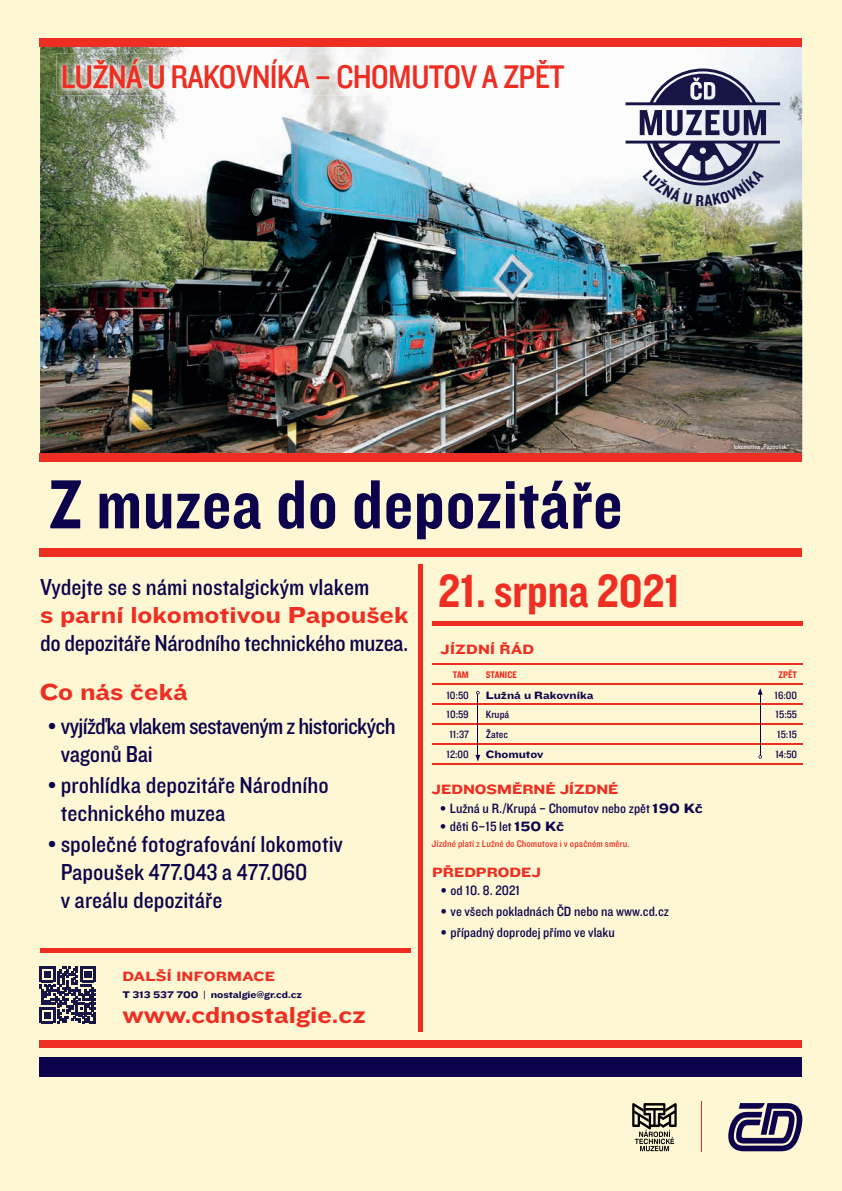
<style>
.page{position:relative;width:842px;height:1191px;background:#fef7d4}
.page>*{position:absolute;margin:0;border:0;box-sizing:border-box;transform-origin:0 0}
.t1{font:72px "Knockoutfifty CZ";letter-spacing:.01em;color:#0c034c}
.t2{font:48.3px "Knockoutfifty CZ";letter-spacing:-.005em;color:#ee2e22}
.t3{font:34px "Knockoutthirty CZ";letter-spacing:-.025em;color:#ee2e22}
.t4{font:24px/28px "Knockoutthirty CZ";color:#0c034c}
.t5{font:700 24px "Knockout Heavyweight CZ";color:#ee2e22}
.t6{font:24px/28px "Knockoutthirty CZ";letter-spacing:-.03em;color:#0c034c}
.t7{font:14px "Knockoutthirty CZ";color:#0c034c}
.t8{font:700 14px "Knockout Heavyweight CZ";color:#ee2e22}
.t9{font:700 14px "Knockout Heavyweight CZ";letter-spacing:.02em;color:#ee2e22}
.t10{font:11px "Knockoutthirty CZ";color:#0c034c}
.t11{font:700 11px "Knockout Heavyweight CZ";color:#0c034c}
.t12{font:10px "Knockoutthirty CZ";letter-spacing:.01em;color:#ee2e22}
.t13{font:700 10px "Knockout Heavyweight CZ";letter-spacing:-.01em;color:#0c034c}
.t14{font:10px "Knockoutfifty CZ";color:#ee2e22}
.t15{font:7px "Knockoutthirty CZ";color:#fff}
.s1{font-family:"Knockout Heavyweight CZ";font-weight:700}
</style>
<div class="page">
<img style="left:40px;top:46px;width:762px;height:407px">
<div style="left:40px;top:1040px;width:762px;height:8px;background:#ee2e22"></div>
<div style="left:40px;top:1057px;width:762px;height:20px;background:#0c034c"></div>
<hr style="left:419px;top:564px;width:4px;height:467px;background:#ee2e22">
<hr style="left:432px;top:621px;width:370px;height:4px;background:#ee2e22">
<div style="left:40px;top:38px;width:762px;height:8px;background:#ee2e22"></div>
<hr style="left:432px;top:663px;width:37px;height:2px;background:#ee2e22">
<hr style="left:469px;top:663px;width:297px;height:2px;background:#ee2e22">
<hr style="left:766px;top:663px;width:37px;height:2px;background:#ee2e22">
<hr style="left:432px;top:683px;width:37px;height:2px;background:#ee2e22">
<hr style="left:469px;top:683px;width:297px;height:2px;background:#ee2e22">
<hr style="left:766px;top:683px;width:37px;height:2px;background:#ee2e22">
<hr style="left:432px;top:703px;width:37px;height:1px;background:#ee2e22">
<hr style="left:469px;top:703px;width:297px;height:1px;background:#ee2e22">
<hr style="left:766px;top:703px;width:37px;height:1px;background:#ee2e22">
<hr style="left:432px;top:723px;width:37px;height:1px;background:#ee2e22">
<hr style="left:469px;top:723px;width:297px;height:1px;background:#ee2e22">
<hr style="left:766px;top:723px;width:37px;height:1px;background:#ee2e22">
<hr style="left:432px;top:743px;width:37px;height:1px;background:#ee2e22">
<hr style="left:432px;top:763px;width:37px;height:1px;background:#ee2e22">
<hr style="left:469px;top:743px;width:297px;height:1px;background:#ee2e22">
<hr style="left:469px;top:763px;width:297px;height:1px;background:#ee2e22">
<hr style="left:766px;top:743px;width:37px;height:1px;background:#ee2e22">
<hr style="left:766px;top:763px;width:37px;height:1px;background:#ee2e22">
<hr style="left:477px;top:694px;width:1px;height:62px;background:#0c034c">
<svg style="left:475px;top:755px;width:5px;height:6px"></svg>
<hr style="left:760px;top:693px;width:1px;height:62px;background:#0c034c">
<svg style="left:758px;top:688px;width:5px;height:6px"></svg>
<img style="left:170px;top:54px;width:401px;height:41px">
<div style="left:170px;top:60px;width:139px;height:29px;background:#fcfcfc"></div>
<img style="left:728px;top:438px;width:66px;height:15px">
<hr style="left:40px;top:948px;width:370px;height:4px;background:#ee2e22">
<svg style="left:39px;top:966px;width:57px;height:57px"></svg>
<div style="left:40px;top:453px;width:762px;height:8px;background:#ee2e22"></div>
<div style="left:40px;top:548px;width:762px;height:8px;background:#ee2e22"></div>
<svg style="left:728px;top:1103px;width:74px;height:48px"></svg>
<img style="left:57px;top:54px;width:113px;height:41px">
<img style="left:63px;top:60px;width:107px;height:29px">
<hr style="left:701px;top:1101px;width:1px;height:50px;background:#ee2e22">
<svg style="left:632px;top:1103px;width:45px;height:48px"></svg>
<svg style="left:625px;top:69px;width:155px;height:137px;background:#a6a9ba"></svg>
<h3 class="t3" style="left:61px;top:55px;width:505px">LUŽNÁ U RAKOVNÍKA – CHOMUTOV A ZPĚT</h3>
<h1 class="t1" style="left:49px;top:458px;width:575px">Z muzea do depozitáře</h1>
<p class="t4" style="left:40px;top:572px;width:331px">Vydejte se s námi nostalgickým vlakem</p>
<p class="t5" style="left:40px;top:600px;width:370px">s parní lokomotivou Papoušek</p>
<p class="t4" style="left:40px;top:628px;width:370px">do depozitáře Národního technického muzea.</p>
<h2 class="t2" style="left:438px;top:559px;width:244px">21. srpna 2021</h2>
<p class="t9" style="left:440px;top:641px;width:95px">JÍZDNÍ ŘÁD</p>
<p class="t15" style="left:734px;top:442px;width:57px">lokomotiva „Papoušek“</p>
<p class="t5" style="left:40px;top:677px;width:150px">Co nás čeká</p>
<p class="t6" style="left:61px;top:711px;width:336px;text-indent:-13px">• vyjížďka vlakem sestaveným z historických vagonů Bai</p>
<p class="t4" style="left:61px;top:770px;width:269px;text-indent:-13px">• prohlídka depozitáře Národního technického muzea</p>
<p class="t4" style="left:61px;top:828px;width:284px;text-indent:-13px">• společné fotografování lokomotiv<br>Papoušek 477.043 a 477.060<br>v areálu depozitáře</p>
<p class="t9" style="left:122px;top:968px;width:154px">DALŠÍ INFORMACE</p>
<p class="t13" style="left:122px;top:988px;width:181px">T 313 537 700 | nostalgie@gr.cd.cz</p>
<p class="t5" style="left:122px;top:1000px;width:245px">www.cdnostalgie.cz</p>
<p class="t14" style="left:453px;top:668px;width:17px">TAM</p>
<p class="t14" style="left:486px;top:668px;width:33px">STANICE</p>
<p class="t14" style="left:778px;top:668px;width:20px">ZPĚT</p>
<p class="t10" style="left:446px;top:687px;width:24px">10:50</p>
<p class="t11" style="left:486px;top:688px;width:109px">Lužná u Rakovníka</p>
<p class="t10" style="left:774px;top:687px;width:24px">16:00</p>
<p class="t10" style="left:446px;top:707px;width:24px">10:59</p>
<p class="t10" style="left:486px;top:707px;width:25px">Krupá</p>
<p class="t10" style="left:776px;top:707px;width:23px">15:55</p>
<p class="t10" style="left:449px;top:727px;width:21px">11:37</p>
<p class="t10" style="left:486px;top:727px;width:24px">Žatec</p>
<p class="t10" style="left:777px;top:727px;width:21px">15:15</p>
<p class="t10" style="left:446px;top:747px;width:24px">12:00</p>
<p class="t11" style="left:486px;top:748px;width:59px">Chomutov</p>
<p class="t10" style="left:775px;top:747px;width:23px">14:50</p>
<p class="t8" style="left:432px;top:781px;width:188px">JEDNOSMĚRNÉ JÍZDNÉ</p>
<p class="t7" style="left:440px;top:799px;width:264px"><span class="s1">•</span> Lužná u R./Krupá – Chomutov nebo zpět <span class="s1">190 Kč</span></p>
<p class="t7" style="left:440px;top:816px;width:126px"><span class="s1">•</span> děti 6–15 let <span class="s1">150 Kč</span></p>
<p class="t12" style="left:432px;top:837px;width:200px">Jízdné platí z Lužné do Chomutova i v opačném směru.</p>
<p class="t8" style="left:432px;top:863px;width:110px">PŘEDPRODEJ</p>
<p class="t7" style="left:441px;top:881px;width:81px"><span class="s1">•</span> od 10. 8. 2021</p>
<p class="t7" style="left:441px;top:902px;width:230px"><span class="s1">•</span> ve všech pokladnách ČD nebo na www.cd.cz</p>
<p class="t7" style="left:441px;top:923px;width:176px"><span class="s1">•</span> případný doprodej přímo ve vlaku</p>
</div>
